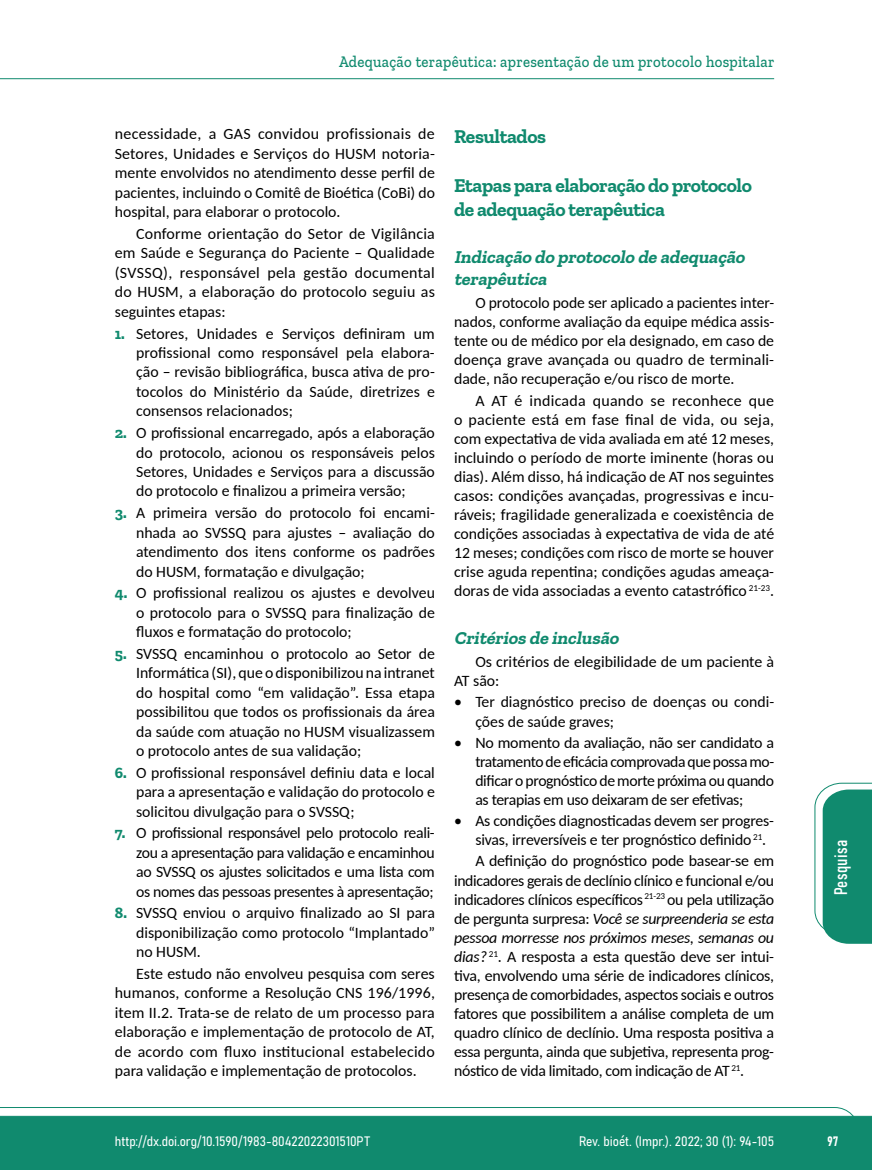
<style>
.page{position:relative;width:872px;height:1170px;background:#fff}
.page>*{position:absolute;margin:0;border:0;box-sizing:border-box;transform-origin:0 0}
.t1{font:700 19.5px/23.5px "Zilla Slab";letter-spacing:-.02em;color:#108a6e}
.t2{font:italic 700 18px/21.8px "Zilla Slab";color:#108a6e}
.t3{font:18px "Bahnschrift";letter-spacing:.02em;color:#fff}
.t4{font:500 16.5px "Zilla Slab";letter-spacing:.02em;color:#108a6e;scale:.9 1}
.t5{font:15.75px/19.5px "Carlito";color:#000;text-align:justify}
.t6{font:13.5px "Bahnschrift";color:#fff}
.s1{font-family:"Zilla Slab";font-weight:700;color:#108a6e}
.s2{font-style:italic}
</style>
<div class="page">
<svg style="left:0;top:1107px;width:859px;height:62px;background:#2e9880"></svg>
<hr style="left:0;top:78px;width:774px;height:1px;background:#108a6e">
<svg style="left:814px;top:782px;width:58px;height:161px"></svg>
<p class="t4" style="left:339px;top:53px;width:485px">Adequação terapêutica: apresentação de um protocolo hospitalar</p>
<p class="t5" style="left:115px;top:124px;width:321px">necessidade, a GAS convidou profissionais de Setores, Unidades e Serviços do HUSM notoria&shy;mente envolvidos no atendimento desse perfil de pacientes, incluindo o Comitê de Bioética (CoBi) do hospital, para elaborar o protocolo.</p>
<p class="t5" style="left:115px;top:223px;width:322px;text-indent:21px">Conforme orientação do Setor de Vigilância em Saúde e Segurança do Paciente – Qualidade (SVSSQ), responsável pela gestão documental do HUSM, a elaboração do protocolo seguiu as seguintes etapas:</p>
<p class="t5" style="left:136px;top:323px;width:300px;text-indent:-21px"><span class="s1">1.</span> Setores, Unidades e Serviços definiram um profissional como responsável pela elabora&shy;ção – revisão bibliográfica, busca ativa de pro&shy;tocolos do Ministério da Saúde, diretrizes e consensos relacionados;</p>
<p class="t5" style="left:136px;top:422px;width:300px;text-indent:-21px"><span class="s1">2.</span> O profissional encarregado, após a elaboração do protocolo, acionou os responsáveis pelos Setores, Unidades e Serviços para a discussão do protocolo e finalizou a primeira versão;</p>
<p class="t5" style="left:136px;top:502px;width:300px;text-indent:-21px"><span class="s1">3.</span> A primeira versão do protocolo foi encami&shy;nhada ao SVSSQ para ajustes – avaliação do atendimento dos itens conforme os padrões do HUSM, formatação e divulgação;</p>
<p class="t5" style="left:136px;top:582px;width:300px;text-indent:-21px"><span class="s1">4.</span> O profissional realizou os ajustes e devolveu o protocolo para o SVSSQ para finalização de fluxos e formatação do protocolo;</p>
<p class="t5" style="left:136px;top:643px;width:300px;text-indent:-21px"><span class="s1">5.</span> SVSSQ encaminhou o protocolo ao Setor de Informática (SI), que o disponibilizou na intranet do hospital como “em validação”. Essa etapa possibilitou que todos os profissionais da área da saúde com atuação no HUSM visualizassem o protocolo antes de sua validação;</p>
<p class="t5" style="left:136px;top:762px;width:300px;text-indent:-21px"><span class="s1">6.</span> O profissional responsável definiu data e local para a apresentação e validação do protocolo e solicitou divulgação para o SVSSQ;</p>
<p class="t5" style="left:136px;top:822px;width:300px;text-indent:-21px"><span class="s1">7.</span> O profissional responsável pelo protocolo reali&shy;zou a apresentação para validação e encaminhou ao SVSSQ os ajustes solicitados e uma lista com os nomes das pessoas presentes à apresentação;</p>
<p class="t5" style="left:136px;top:902px;width:300px;text-indent:-21px"><span class="s1">8.</span> SVSSQ enviou o arquivo finalizado ao SI para disponibilização como protocolo “Implantado” no HUSM.</p>
<p class="t5" style="left:115px;top:963px;width:322px;text-indent:21px">Este estudo não envolveu pesquisa com seres humanos, conforme a Resolução CNS 196/1996, item II.2. Trata-se de relato de um processo para elaboração e implementação de protocolo de AT, de acordo com fluxo institucional estabelecido para validação e implementação de protocolos.</p>
<p class="t1" style="left:454px;top:125px;width:94px">Resultados</p>
<p class="t1" style="left:454px;top:174px;width:299px">Etapas para elaboração do protocolo de adequação terapêutica</p>
<p class="t2" style="left:454px;top:246px;width:296px">Indicação do protocolo de adequação terapêutica</p>
<p class="t5" style="left:454px;top:292px;width:321px;line-height:19px;text-indent:21px">O protocolo pode ser aplicado a pacientes inter&shy;nados, conforme avaliação da equipe médica assis&shy;tente ou de médico por ela designado, em caso de doença grave avançada ou quadro de terminali&shy;dade, não recuperação e/ou risco de morte.</p>
<p class="t5" style="left:454px;top:390px;width:322px;line-height:19px;text-indent:21px">A AT é indicada quando se reconhece que o paciente está em fase final de vida, ou seja, com expectativa de vida avaliada em até 12 meses, incluindo o período de morte iminente (horas ou dias). Além disso, há indicação de AT nos seguintes casos: condições avançadas, progressivas e incu&shy;ráveis; fragilidade generalizada e coexistência de condições associadas à expectativa de vida de até 12 meses; condições com risco de morte se houver crise aguda repentina; condições agudas ameaça&shy;doras de vida associadas a evento catastrófico <sup>21-23</sup>.</p>
<p class="t2" style="left:454px;top:627px;width:170px">Critérios de inclusão</p>
<p class="t5" style="left:454px;top:651px;width:321px;line-height:19px;text-indent:21px">Os critérios de elegibilidade de um paciente à<br>AT são:</p>
<p class="t5" style="left:475px;top:692px;width:300px;line-height:19px;text-indent:-21px">• Ter diagnóstico preciso de doenças ou condi&shy;ções de saúde graves;</p>
<p class="t5" style="left:475px;top:732px;width:300px;line-height:19px;text-indent:-21px">• No momento da avaliação, não ser candidato a tratamento de eficácia comprovada que possa mo&shy;dificar o prognóstico de morte próxima ou quando as terapias em uso deixaram de ser efetivas;</p>
<p class="t5" style="left:475px;top:810px;width:300px;line-height:19px;text-indent:-21px">• As condições diagnosticadas devem ser progres&shy;sivas, irreversíveis e ter prognóstico definido <sup>21</sup>.</p>
<p class="t5" style="left:454px;top:850px;width:322px;line-height:19px;text-indent:21px">A definição do prognóstico pode basear-se em indicadores gerais de declínio clínico e funcional e/ou indicadores clínicos específicos <sup>21-23</sup> ou pela utilização de pergunta surpresa: <span class="s2">Você se surpreenderia se esta pessoa morresse nos próximos meses, semanas ou dias?</span> <sup>21</sup>. A resposta a esta questão deve ser intui&shy;tiva, envolvendo uma série de indicadores clínicos, presença de comorbidades, aspectos sociais e outros fatores que possibilitem a análise completa de um quadro clínico de declínio. Uma resposta positiva a essa pergunta, ainda que subjetiva, representa prog&shy;nóstico de vida limitado, com indicação de AT <sup>21</sup>.</p>
<p class="t3" style="left:827px;top:895px;width:57px;rotate:-90deg">Pesquisa</p>
<p class="t6" style="left:115px;top:1131px;width:257px">http://dx.doi.org/10.1590/1983-80422022301510PT</p>
<p class="t6" style="left:579px;top:1131px;width:196px">Rev. bioét. (Impr.). 2022; 30 (1): 94-105</p>
<p class="t6" style="left:827px;top:1130px;width:12px">97</p>
</div>
